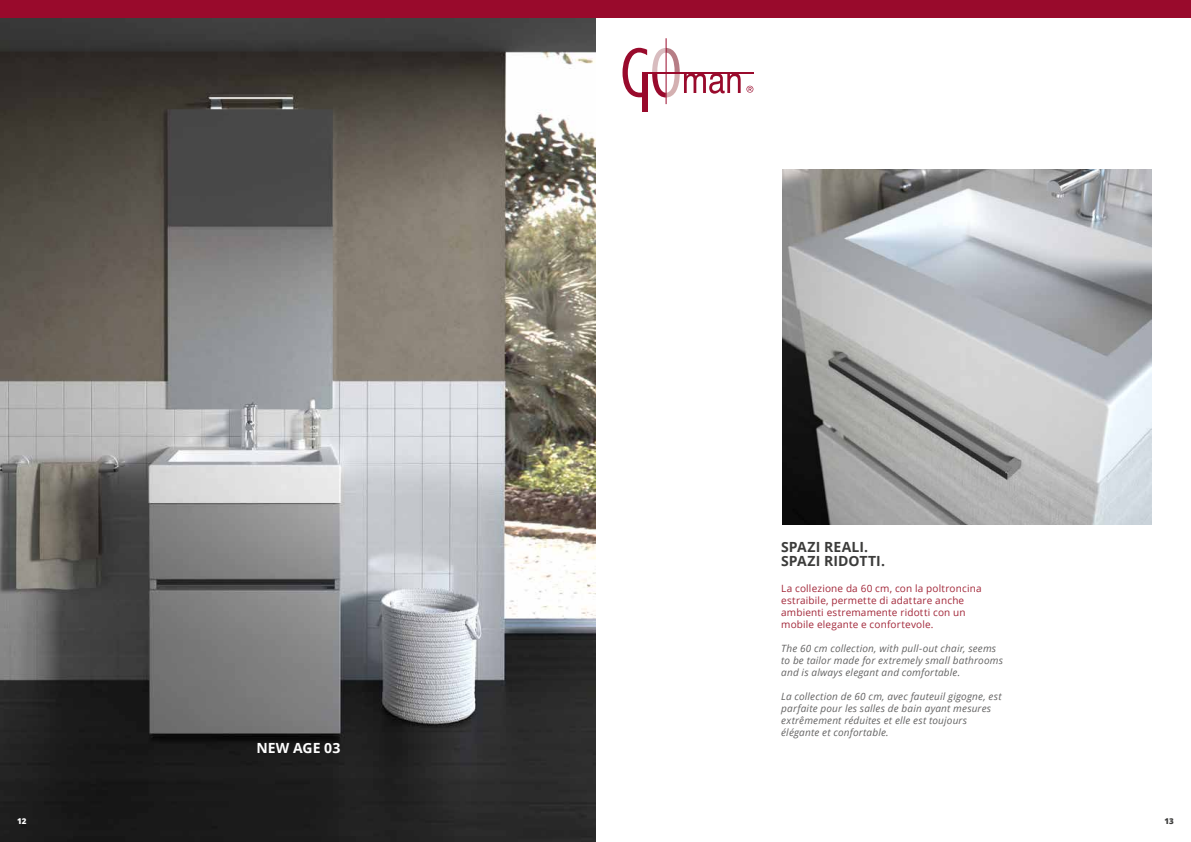
<style>
.page{position:relative;width:1191px;height:842px;background:#fff}
.page>*{position:absolute;margin:0;border:0;box-sizing:border-box;transform-origin:0 0}
.t1{font:700 14px/14px "Open Sans";letter-spacing:.005em;color:#3c3c3b}
.t2{font:700 14px "Open Sans";color:#fff}
.t3{font:italic 10px/12px "Open Sans";letter-spacing:.015em;color:#646363}
.t4{font:10px/12px "Open Sans";letter-spacing:.02em;color:#a22739}
.t5{font:800 8px "Open Sans";color:#3c3c3b}
.t6{font:800 8px "Open Sans";color:#fff}
</style>
<div class="page">
<div style="left:0;top:0;width:1191px;height:17px;background:#990a2c"></div>
<img style="left:0;top:18px;width:595px;height:824px">
<img style="left:782px;top:170px;width:369px;height:354px">
<svg style="left:622px;top:48px;width:118px;height:49px"></svg>
<hr style="left:642px;top:72px;width:111px;height:2px;background:#990a2c">
<div style="left:642px;top:73px;width:5px;height:39px;background:#990a2c"></div>
<hr style="left:666px;top:38px;width:1px;height:66px;background:#990a2c">
<svg style="left:746px;top:86px;width:7px;height:7px"></svg>
<p class="t6" style="left:17px;top:815px;width:11px">12</p>
<h1 class="t2" style="left:256px;top:738px;width:85px">NEW AGE 03</h1>
<h1 class="t1" style="left:781px;top:539px;width:105px">SPAZI REALI.<br>SPAZI RIDOTTI.</h1>
<p class="t4" style="left:781px;top:582px;width:202px">La collezione da 60 cm, con la poltroncina estraibile, permette di adattare anche ambienti estremamente ridotti con un mobile elegante e confortevole.</p>
<p class="t3" style="left:781px;top:642px;width:223px">The 60 cm collection, with pull-out chair, seems to be tailor made for extremely small bathrooms and is always elegant and comfortable.</p>
<p class="t3" style="left:781px;top:690px;width:222px">La collection de 60 cm, avec fauteuil gigogne, est parfaite pour les salles de bain ayant mesures extrêmement réduites et elle est toujours élégante et confortable.</p>
<p class="t5" style="left:1164px;top:815px;width:11px">13</p>
</div>
